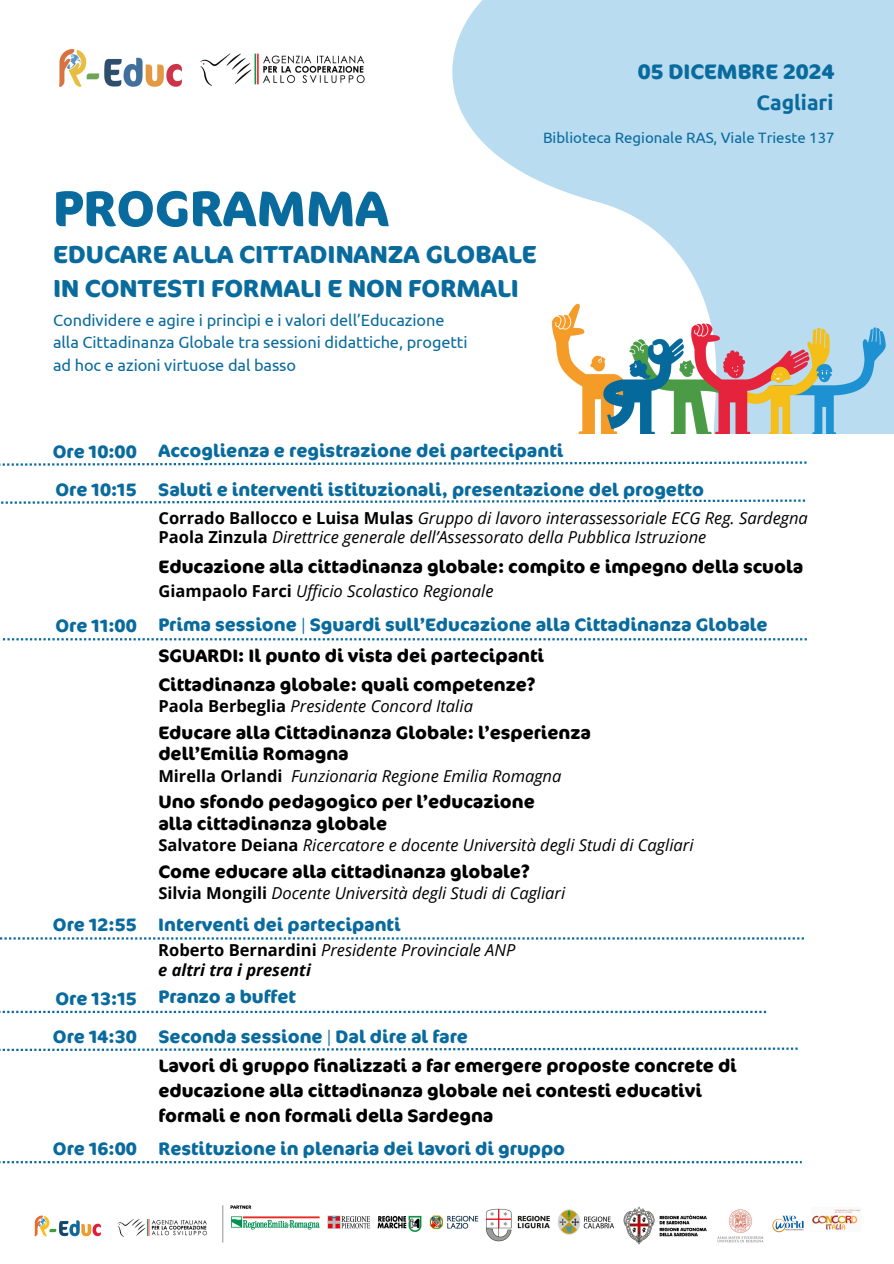
<style>
.page{position:relative;width:894px;height:1264px;background:#fff}
.page>*{position:absolute;margin:0;border:0;box-sizing:border-box;transform-origin:0 0}
.t1{font:700 50.1px "Cocon";color:#096b9d}
.t2{font:700 24.6px/33.8px "Cocon";color:#096b9d}
.t3{font:700 21px "Cocon";color:#096b9d}
.t4{font:700 21px "Ubuntu";color:#096b9d}
.t5{font:700 18px/21.5px "Cocon";color:#000}
.t6{font:700 18px "Cocon";color:#096b9d}
.t7{font:italic 16.5px/19.5px "Open Sans";color:#000}
.t8{font:700 16.5px "Open Sans";color:#000}
.t9{font:16.35px/22.5px "Ubuntu";letter-spacing:-.005em;color:#096b9d}
.t10{font:15px "Ubuntu";color:#096b9d}
.s1{font-weight:700;font-style:normal}
.s2{font-weight:700}
</style>
<div class="page">
<img style="left:551px;top:275px;width:336px;height:158px">
<img style="left:60px;top:50px;width:121px;height:37px">
<img style="left:200px;top:53px;width:165px;height:33px">
<svg style="left:1px;top:499px;width:803px;height:5px"></svg>
<svg style="left:0;top:461px;width:806px;height:5px"></svg>
<svg style="left:3px;top:638px;width:803px;height:2px"></svg>
<img style="left:34px;top:1205px;width:826px;height:40px">
<svg style="left:0;top:937px;width:803px;height:2px"></svg>
<svg style="left:0;top:1010px;width:765px;height:3px"></svg>
<svg style="left:0;top:1047px;width:797px;height:4px"></svg>
<svg style="left:0;top:1161px;width:801px;height:2px"></svg>
<h3 class="t3" style="left:637px;top:59px;width:198px">05 DICEMBRE 2024</h3>
<p class="t4" style="left:756px;top:91px;width:78px">Cagliari</p>
<p class="t10" style="left:543px;top:129px;width:293px">Biblioteca Regionale RAS, Viale Trieste 137</p>
<h4 class="t1" style="left:53px;top:179px;width:337px">PROGRAMMA</h4>
<p class="t2" style="left:53px;top:238px;width:485px">EDUCARE ALLA CITTADINANZA GLOBALE<br>IN CONTESTI FORMALI E NON FORMALI</p>
<p class="t9" style="left:53px;top:308px;width:416px">Condividere e agire i princìpi e i valori dell’Educazione alla Cittadinanza Globale tra sessioni didattiche, progetti ad hoc e azioni virtuose dal basso</p>
<p class="t6" style="left:53px;top:440px;width:85px">Ore 10:00</p>
<h5 class="t6" style="left:158px;top:440px;width:406px">Accoglienza e registrazione dei partecipanti</h5>
<h5 class="t6" style="left:158px;top:478px;width:547px">Saluti e interventi istituzionali, presentazione del progetto</h5>
<h5 class="t6" style="left:55px;top:478px;width:83px">Ore 10:15</h5>
<h5 class="t7" style="left:158px;top:507px;width:650px"><span class="s1">Corrado Ballocco e Luisa Mulas</span> Gruppo di lavoro interassessoriale ECG Reg. Sardegna<br><span class="s1">Paola Zinzula</span> Direttrice generale dell’Assessorato della Pubblica Istruzione</h5>
<h5 class="t5" style="left:158px;top:556px;width:646px">Educazione alla cittadinanza globale: compito e impegno della scuola</h5>
<h5 class="t7" style="left:158px;top:581px;width:336px"><span class="s1">Giampaolo Farci</span> Ufficio Scolastico Regionale</h5>
<h6 class="t6" style="left:55px;top:615px;width:83px">Ore 11:00</h6>
<p class="t6" style="left:158px;top:613px;width:610px">Prima sessione | Sguardi sull’Educazione alla Cittadinanza Globale</p>
<h1 class="t5" style="left:158px;top:645px;width:387px">SGUARDI: Il punto di vista dei partecipanti</h1>
<h2 class="t5" style="left:158px;top:674px;width:379px">Cittadinanza globale: quali competenze?</h2>
<h2 class="t7" style="left:158px;top:696px;width:316px"><span class="s1">Paola Berbeglia</span> Presidente Concord Italia</h2>
<p class="t5" style="left:158px;top:722px;width:434px">Educare alla Cittadinanza Globale: l’esperienza dell’Emilia Romagna</p>
<p class="t8" style="left:158px;top:764px;width:126px">Mirella Orlandi</p>
<h6 class="t7" style="left:291px;top:765px;width:272px">Funzionaria Regione Emilia Romagna</h6>
<h6 class="t5" style="left:158px;top:791px;width:378px">Uno sfondo pedagogico per l’educazione alla cittadinanza globale</h6>
<h6 class="t7" style="left:158px;top:835px;width:536px"><span class="s1">Salvatore Deiana</span> Ricercatore e docente Università degli Studi di Cagliari</h6>
<h5 class="t5" style="left:158px;top:861px;width:373px">Come educare alla cittadinanza globale?</h5>
<h5 class="t7" style="left:158px;top:883px;width:408px"><span class="s1">Silvia Mongili</span> Docente Università degli Studi di Cagliari</h5>
<h6 class="t6" style="left:53px;top:914px;width:85px">Ore 12:55</h6>
<h5 class="t6" style="left:158px;top:914px;width:244px">Interventi dei partecipanti</h5>
<p class="t7" style="left:158px;top:940px;width:358px"><span class="s1">Roberto Bernardini</span> Presidente Provinciale ANP <span class="s2">e altri tra i presenti</span></p>
<p class="t6" style="left:55px;top:987px;width:83px">Ore 13:15</p>
<h5 class="t6" style="left:158px;top:985px;width:139px">Pranzo a buffet</h5>
<h5 class="t6" style="left:53px;top:1025px;width:85px">Ore 14:30</h5>
<h6 class="t6" style="left:158px;top:1025px;width:311px">Seconda sessione | Dal dire al fare</h6>
<h6 class="t5" style="left:158px;top:1053px;width:580px;line-height:24.8px">Lavori di gruppo finalizzati a far emergere proposte concrete di educazione alla cittadinanza globale nei contesti educativi formali e non formali della Sardegna</h6>
<h6 class="t6" style="left:53px;top:1137px;width:85px">Ore 16:00</h6>
<h6 class="t6" style="left:158px;top:1137px;width:408px">Restituzione in plenaria dei lavori di gruppo</h6>
</div>
